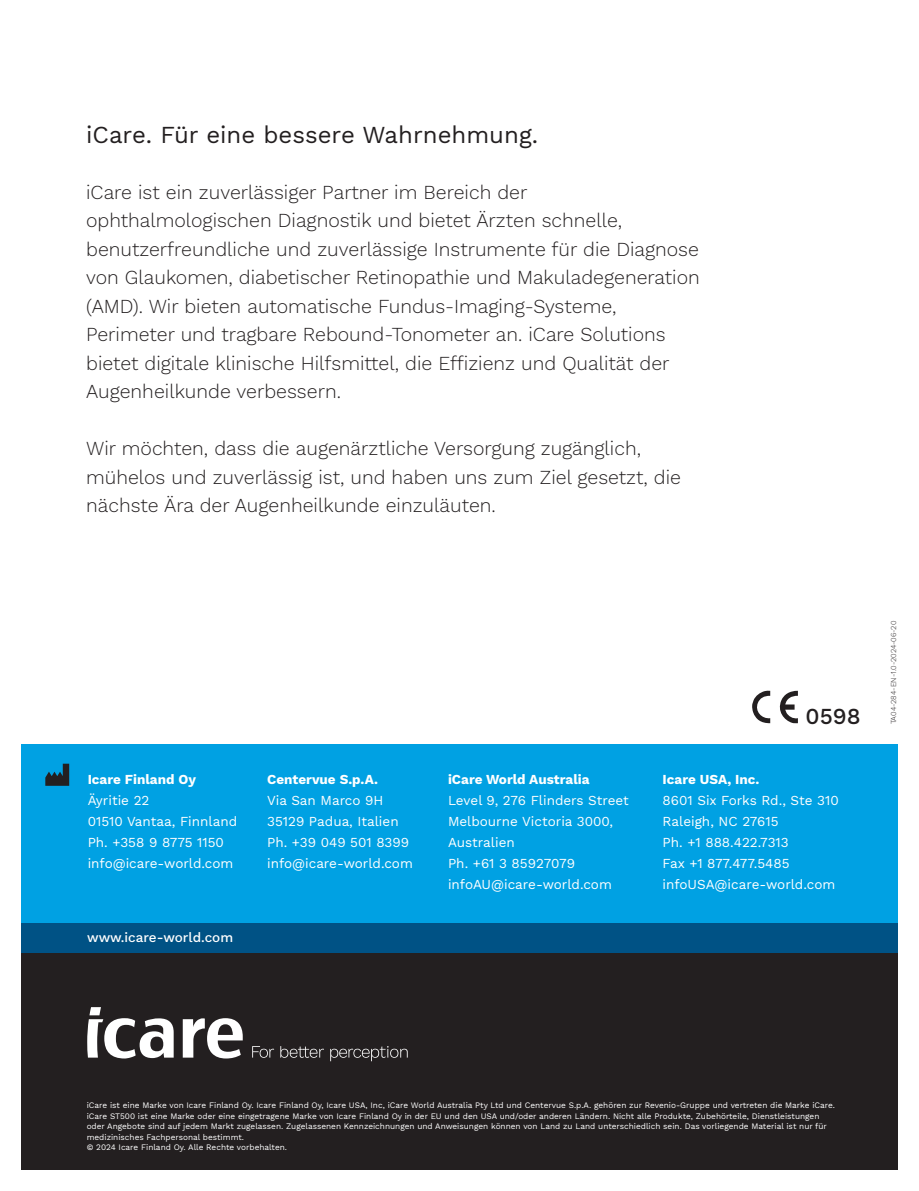
<style>
.page{position:relative;width:919px;height:1191px;background:#fff}
.page>*{position:absolute;margin:0;border:0;box-sizing:border-box;transform-origin:0 0}
.leip2{font:24px "Work Sans";color:#231f20}
.leip2-2{font:22.5px "Work Sans";color:#231f20}
.bodtxt_WS_light{font:300 19.5px/28.5px "Work Sans";color:#231f20}
.bodtxt_WS_light-2{font:13.5px/21px "Work Sans";color:#fff}
.leip2-3{font:13.5px/21px "Work Sans";color:#fff}
.bodtxt_WS_light-3{font:8.25px/10.5px "Work Sans";color:#fff}
.leip2-4{font:300 7.5px "Work Sans";color:#231f20}
</style>
<div class="page">
<svg style="left:752px;top:690px;width:45px;height:33px"></svg>
<div style="left:21px;top:952px;width:876px;height:217px;background:#231f20"></div>
<div style="left:21px;top:923px;width:876px;height:29px;background:#005285"></div>
<svg style="left:87px;top:1007px;width:156px;height:51px"></svg>
<svg style="left:252px;top:1046px;width:22px;height:11px"></svg>
<svg style="left:280px;top:1046px;width:44px;height:11px"></svg>
<svg style="left:330px;top:1046px;width:77px;height:15px"></svg>
<div style="left:21px;top:744px;width:876px;height:179px;background:#00a1e3"></div>
<svg style="left:45px;top:763px;width:25px;height:23px"></svg>
<p class="leip2" style="left:86px;top:116px;width:453px">iCare. Für eine bessere Wahrnehmung.</p>
<p class="bodtxt_WS_light" style="left:86px;top:177px;width:615px">iCare ist ein zuverlässiger Partner im Bereich der ophthalmologischen Diagnostik und bietet Ärzten schnelle, benutzerfreundliche und zuverlässige Instrumente für die Diagnose von Glaukomen, diabetischer Retinopathie und Makuladegeneration (AMD). Wir bieten automatische Fundus-Imaging-Systeme, Perimeter und tragbare Rebound-Tonometer an. iCare Solutions bietet digitale klinische Hilfsmittel, die Effizienz und Qualität der Augenheilkunde verbessern.</p>
<p class="bodtxt_WS_light" style="left:86px;top:433px;width:596px">Wir möchten, dass die augenärztliche Versorgung zugänglich, mühelos und zuverlässig ist, und haben uns zum Ziel gesetzt, die nächste Ära der Augenheilkunde einzuläuten.</p>
<p class="leip2-3" style="left:88px;top:768px;width:110px">Icare Finland Oy</p>
<p class="leip2-3" style="left:88px;top:789px;width:151px">Äyritie 22<br>01510 Vantaa, Finnland</p>
<p class="leip2-3" style="left:88px;top:831px;width:138px">Ph. +358 9 8775 1150</p>
<p class="leip2-3" style="left:88px;top:852px;width:147px">info@icare-world.com</p>
<p class="leip2-3" style="left:87px;top:926px;width:147px">www.icare-world.com</p>
<p class="bodtxt_WS_light-2" style="left:267px;top:768px;width:112px">Centervue S.p.A.</p>
<p class="bodtxt_WS_light-2" style="left:267px;top:789px;width:133px">Via San Marco 9H<br>35129 Padua, Italien</p>
<p class="bodtxt_WS_light-2" style="left:267px;top:831px;width:143px">Ph. +39 049 501 8399</p>
<p class="bodtxt_WS_light-2" style="left:267px;top:852px;width:147px">info@icare-world.com</p>
<p class="bodtxt_WS_light-2" style="left:448px;top:768px;width:143px">iCare World Australia</p>
<p class="bodtxt_WS_light-2" style="left:448px;top:789px;width:182px">Level 9, 276 Flinders Street</p>
<p class="bodtxt_WS_light-2" style="left:448px;top:810px;width:167px">Melbourne Victoria 3000,<br>Australien</p>
<p class="bodtxt_WS_light-2" style="left:448px;top:852px;width:128px">Ph. +61 3 85927079</p>
<p class="bodtxt_WS_light-2" style="left:448px;top:873px;width:165px">infoAU@icare-world.com</p>
<p class="leip2-2" style="left:805px;top:699px;width:56px">0598</p>
<p class="bodtxt_WS_light-2" style="left:662px;top:768px;width:98px">Icare USA, Inc.</p>
<p class="leip2-3" style="left:662px;top:789px;width:178px">8601 Six Forks Rd., Ste 310</p>
<p class="bodtxt_WS_light-2" style="left:662px;top:810px;width:117px">Raleigh, NC 27615</p>
<p class="bodtxt_WS_light-2" style="left:662px;top:831px;width:128px">Ph. +1 888.422.7313</p>
<p class="bodtxt_WS_light-2" style="left:662px;top:852px;width:128px">Fax +1 877.477.5485</p>
<p class="bodtxt_WS_light-2" style="left:662px;top:873px;width:174px">infoUSA@icare-world.com</p>
<p class="leip2-4" style="left:887px;top:724px;width:105px;rotate:-90deg">TA04-284-EN-1.0-2024-06-20</p>
<p class="bodtxt_WS_light-3" style="left:87px;top:1099px;width:750px">iCare ist eine Marke von Icare Finland Oy. Icare Finland Oy, Icare USA, Inc, iCare World Australia Pty Ltd und Centervue S.p.A. gehören zur Revenio-Gruppe und vertreten die Marke iCare. iCare ST500 ist eine Marke oder eine eingetragene Marke von Icare Finland Oy in der EU und den USA und/oder anderen Ländern. Nicht alle Produkte, Zubehörteile, Dienstleistungen oder Angebote sind auf jedem Markt zugelassen. Zugelassenen Kennzeichnungen und Anweisungen können von Land zu Land unterschiedlich sein. Das vorliegende Material ist nur für medizinisches Fachpersonal bestimmt.<br>© 2024 Icare Finland Oy. Alle Rechte vorbehalten.</p>
</div>
